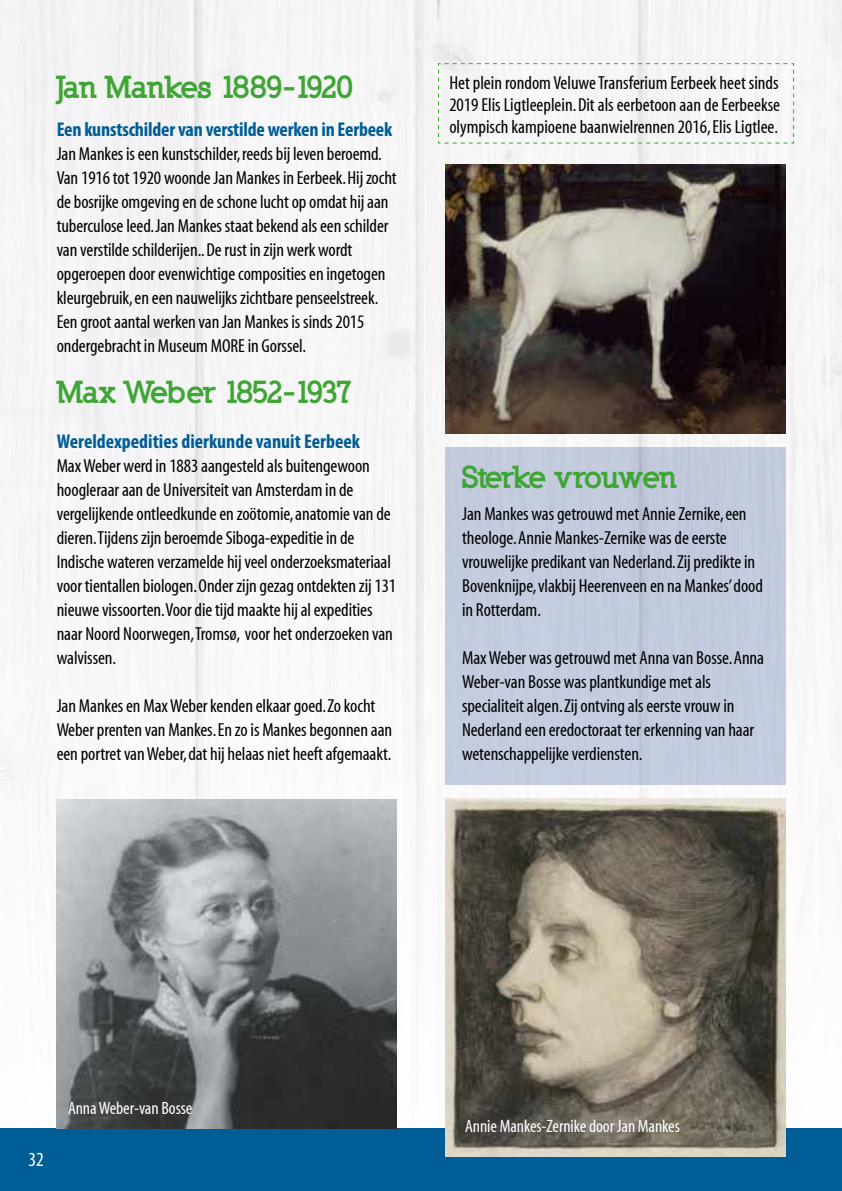
<style>
.page{position:relative;width:842px;height:1191px;background:#fff}
.page>*{position:absolute;margin:0;border:0;box-sizing:border-box;transform-origin:0 0}
.t1{font:900 30px "Nilland";letter-spacing:-.06em;color:#3fa535}
.t2{font:900 30px "Nilland";letter-spacing:-.09em;color:#3fa535}
.t3{font:700 condensed 20px "Myriad Pro";letter-spacing:-.01em;color:#005d95}
.t4{font:condensed 20px "Myriad Pro";color:#fff}
.t5{font:condensed 19px/24px "Myriad";letter-spacing:-.005em;color:#000}
.t6{font:condensed 18px "Myriad";letter-spacing:-.005em;color:#fff}
</style>
<div class="page">
<div style="left:0;top:0;width:842px;height:1128px;background:#f6f6f7"></div>
<div style="left:0;top:1128px;width:842px;height:63px;background:#005d95"></div>
<img style="left:445px;top:798px;width:340px;height:358px">
<img style="left:57px;top:799px;width:340px;height:329px">
<div style="left:445px;top:447px;width:340px;height:337px;background:#c9d1e4"></div>
<img style="left:445px;top:164px;width:340px;height:269px">
<div style="left:437px;top:63px;width:357px;height:81px;background:#f5f5f7"></div>
<h1 class="t1" style="left:57px;top:68px;width:299px">Jan Mankes 1889-1920</h1>
<p class="t3" style="left:57px;top:117px;width:337px">Een kunstschilder van verstilde werken in Eerbeek</p>
<p class="t5" style="left:57px;top:142px;width:342px">Jan Mankes is een kunstschilder, reeds bij leven beroemd.<br>Van 1916 tot 1920 woonde Jan Mankes in Eerbeek. Hij zocht de bosrijke omgeving en de schone lucht op omdat hij aan tuberculose leed. Jan Mankes staat bekend als een schilder van verstilde schilderijen.. De rust in zijn werk wordt opgeroepen door evenwichtige composities en ingetogen kleurgebruik, en een nauwelijks zichtbare penseelstreek.<br>Een groot aantal werken van Jan Mankes is sinds 2015 ondergebracht in Museum MORE in Gorssel.</p>
<h1 class="t2" style="left:57px;top:373px;width:299px">Max Weber 1852-1937</h1>
<p class="t3" style="left:57px;top:429px;width:305px">Wereldexpedities dierkunde vanuit Eerbeek</p>
<p class="t5" style="left:57px;top:454px;width:341px">Max Weber werd in 1883 aangesteld als buitengewoon hoogleraar aan de Universiteit van Amsterdam in de vergelijkende ontleedkunde en zoötomie, anatomie van de dieren.Tijdens zijn beroemde Siboga-expeditie in de Indische wateren verzamelde hij veel onderzoeksmateriaal voor tientallen biologen. Onder zijn gezag ontdekten zij 131 nieuwe vissoorten.Voor die tijd maakte hij al expedities naar Noord Noorwegen, Tromsø, voor het onderzoeken van walvissen.</p>
<p class="t5" style="left:57px;top:694px;width:337px">Jan Mankes en Max Weber kenden elkaar goed. Zo kocht<br>Weber prenten van Mankes. En zo is Mankes begonnen aan een portret van Weber, dat hij helaas niet heeft afgemaakt.</p>
<p class="t5" style="left:449px;top:72px;width:332px;line-height:22px;text-align:justify">Het plein rondom Veluwe Transferium Eerbeek heet sinds 2019 Elis Ligtleeplein. Dit als eerbetoon aan de Eerbeekse olympisch kampioene baanwielrennen 2016, Elis Ligtlee.</p>
<h1 class="t1" style="left:462px;top:458px;width:217px">Sterke vrouwen</h1>
<p class="t5" style="left:462px;top:502px;width:302px">Jan Mankes was getrouwd met Annie Zernike, een theologe. Annie Mankes-Zernike was de eerste vrouwelijke predikant van Nederland. Zij predikte in Bovenknijpe, vlakbij Heerenveen en na Mankes’ dood in Rotterdam.</p>
<p class="t5" style="left:462px;top:646px;width:304px">Max Weber was getrouwd met Anna van Bosse. Anna Weber-van Bosse was plantkundige met als specialiteit algen. Zij ontving als eerste vrouw in Nederland een eredoctoraat ter erkenning van haar wetenschappelijke verdiensten.</p>
<p class="t4" style="left:28px;top:1147px;width:17px">32</p>
<p class="t6" style="left:68px;top:1099px;width:126px">Anna Weber-van Bosse</p>
<p class="t6" style="left:465px;top:1117px;width:216px">Annie Mankes-Zernike door Jan Mankes</p>
</div>
